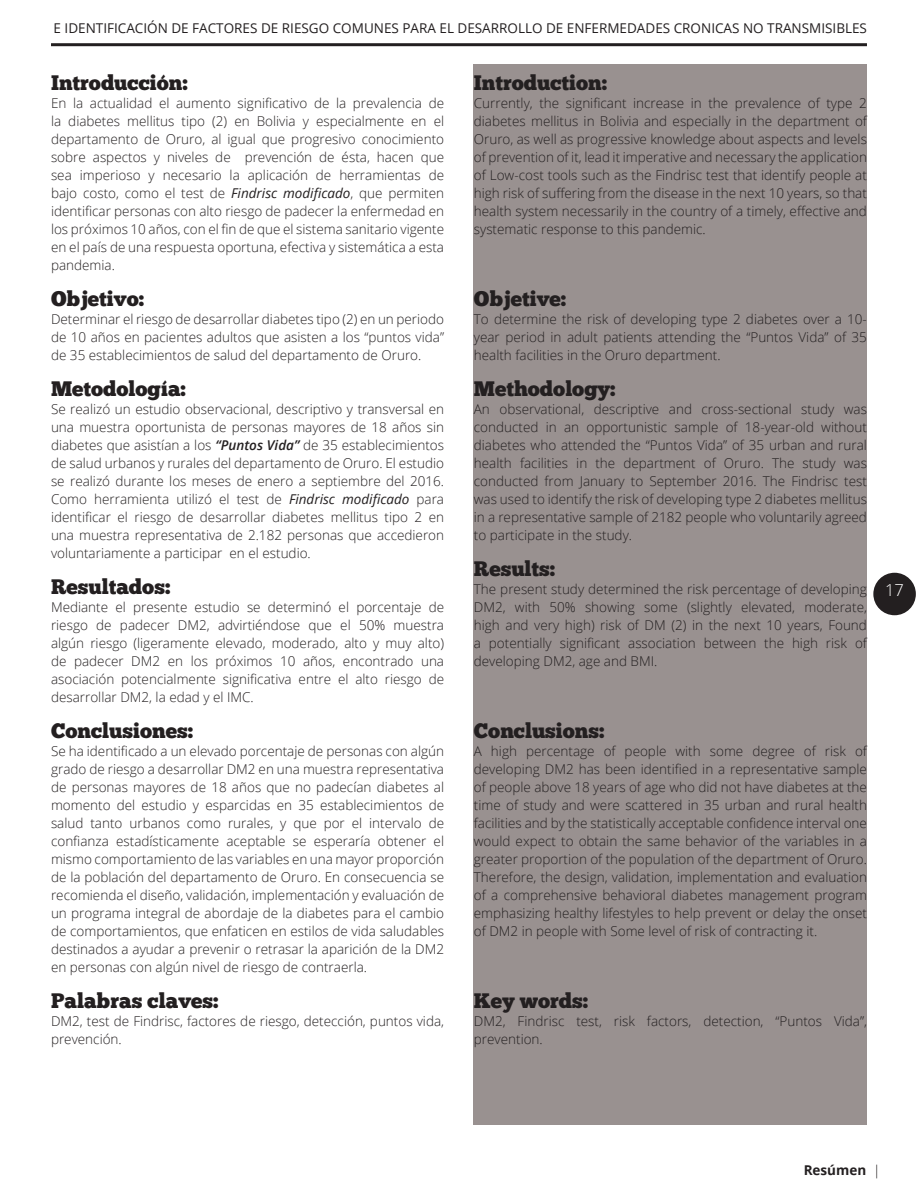
<style>
.page{position:relative;width:918px;height:1188px;background:#fff}
.page>*{position:absolute;margin:0;border:0;box-sizing:border-box;transform-origin:0 0}
.t1{font:21px "Chunk Five";color:#231f20}
.t2{font:300 16.5px "Open Sans";color:#fff}
.t3{font:300 13.5px/18px "Open Sans";color:#231f20;text-align:justify}
.t4{font:13.5px "Open Sans";color:#231f20}
.t5{font:700 13.5px "Open Sans";color:#231f20}
.s1{font-weight:400;font-style:italic}
.s2{font-weight:600;font-style:italic}
.s3{font-weight:300}
</style>
<div class="page">
<hr style="left:51px;top:43px;width:816px;height:3px;background:#231f20">
<div style="left:873px;top:573px;width:43px;height:42px;background:#231f20;border-radius:50%"></div>
<div style="left:474px;top:64px;width:393px;height:1060px;background:#999190"></div>
<p class="t4" style="left:54px;top:21px;width:815px">E IDENTIFICACIÓN DE FACTORES DE RIESGO COMUNES PARA EL DESARROLLO DE ENFERMEDADES CRONICAS NO TRANSMISIBLES</p>
<h1 class="t1" style="left:51px;top:70px;width:138px">Introducción:</h1>
<p class="t3" style="left:51px;top:94px;width:395px">En la actualidad el aumento signi昀椀cativo de la prevalencia de la diabetes mellitus tipo (2) en Bolivia y especialmente en el departamento de Oruro, al igual que progresivo conocimiento sobre aspectos y niveles de prevención de ésta, hacen que sea imperioso y necesario la aplicación de herramientas de bajo costo, como el test de <span class="s1">Findrisc modi昀椀cado</span>, que permiten identi昀椀car personas con alto riesgo de padecer la enfermedad en los próximos 10 años, con el 昀椀n de que el sistema sanitario vigente en el país de una respuesta oportuna, efectiva y sistemática a esta pandemia.</p>
<h1 class="t1" style="left:51px;top:286px;width:95px">Objetivo:</h1>
<p class="t3" style="left:51px;top:311px;width:395px">Determinar el riesgo de desarrollar diabetes tipo (2) en un periodo de 10 años en pacientes adultos que asisten a los “puntos vida” de 35 establecimientos de salud del departamento de Oruro.</p>
<h1 class="t1" style="left:51px;top:376px;width:136px">Metodología:</h1>
<p class="t3" style="left:51px;top:401px;width:395px">Se realizó un estudio observacional, descriptivo y transversal en una muestra oportunista de personas mayores de 18 años sin diabetes que asistían a los <span class="s2">“Puntos Vida”</span> de 35 establecimientos de salud urbanos y rurales del departamento de Oruro. El estudio se realizó durante los meses de enero a septiembre del 2016.<br>Como herramienta utilizó el test de <span class="s1">Findrisc modi昀椀cado</span> para identi昀椀car el riesgo de desarrollar diabetes mellitus tipo 2 en una muestra representativa de 2.182 personas que accedieron voluntariamente a participar en el estudio.</p>
<h1 class="t1" style="left:51px;top:574px;width:121px">Resultados:</h1>
<p class="t3" style="left:51px;top:599px;width:395px">Mediante el presente estudio se determinó el porcentaje de riesgo de padecer DM2, advirtiéndose que el 50% muestra algún riesgo (ligeramente elevado, moderado, alto y muy alto) de padecer DM2 en los próximos 10 años, encontrado una asociación potencialmente signi昀椀cativa entre el alto riesgo de desarrollar DM2, la edad y el IMC.</p>
<h1 class="t1" style="left:51px;top:718px;width:144px">Conclusiones:</h1>
<p class="t3" style="left:51px;top:742px;width:395px">Se ha identi昀椀cado a un elevado porcentaje de personas con algún grado de riesgo a desarrollar DM2 en una muestra representativa de personas mayores de 18 años que no padecían diabetes al momento del estudio y esparcidas en 35 establecimientos de salud tanto urbanos como rurales, y que por el intervalo de con昀椀anza estadísticamente aceptable se esperaría obtener el mismo comportamiento de las variables en una mayor proporción de la población del departamento de Oruro. En consecuencia se recomienda el diseño, validación, implementación y evaluación de un programa integral de abordaje de la diabetes para el cambio de comportamientos, que enfaticen en estilos de vida saludables destinados a ayudar a prevenir o retrasar la aparición de la DM2 en personas con algún nivel de riesgo de contraerla.</p>
<h1 class="t1" style="left:51px;top:988px;width:169px">Palabras claves:</h1>
<p class="t3" style="left:51px;top:1013px;width:395px">DM2, test de Findrisc, factores de riesgo, detección, puntos vida, prevención.</p>
<h1 class="t1" style="left:474px;top:70px;width:135px">Introduction:</h1>
<p class="t3" style="left:474px;top:94px;width:395px">Currently, the signi昀椀cant increase in the prevalence of type 2 diabetes mellitus in Bolivia and especially in the department of Oruro, as well as progressive knowledge about aspects and levels of prevention of it, lead it imperative and necessary the application of Low-cost tools such as the Findrisc test that identify people at high risk of su昀昀ering from the disease in the next 10 years, so that health system necessarily in the country of a timely, e昀昀ective and systematic response to this pandemic.</p>
<h1 class="t1" style="left:474px;top:286px;width:94px">Objetive:</h1>
<p class="t3" style="left:474px;top:311px;width:395px">To determine the risk of developing type 2 diabetes over a 10- year period in adult patients attending the “Puntos Vida” of 35 health facilities in the Oruro department.</p>
<h1 class="t1" style="left:474px;top:376px;width:143px">Methodology:</h1>
<p class="t3" style="left:474px;top:401px;width:395px">An observational, descriptive and cross-sectional study was conducted in an opportunistic sample of 18-year-old without diabetes who attended the “Puntos Vida” of 35 urban and rural health facilities in the department of Oruro. The study was conducted from January to September 2016. The Findrisc test was used to identify the risk of developing type 2 diabetes mellitus in a representative sample of 2182 people who voluntarily agreed to participate in the study.</p>
<h1 class="t1" style="left:474px;top:556px;width:83px">Results:</h1>
<p class="t3" style="left:474px;top:581px;width:395px">The present study determined the risk percentage of developing DM2, with 50% showing some (slightly elevated, moderate, high and very high) risk of DM (2) in the next 10 years, Found a potentially signi昀椀cant association between the high risk of developing DM2, age and BMI.</p>
<h1 class="t1" style="left:474px;top:718px;width:132px">Conclusions:</h1>
<p class="t3" style="left:474px;top:743px;width:395px">A high percentage of people with some degree of risk of developing DM2 has been identi昀椀ed in a representative sample of people above 18 years of age who did not have diabetes at the time of study and were scattered in 35 urban and rural health facilities and by the statistically acceptable con昀椀dence interval one would expect to obtain the same behavior of the variables in a greater proportion of the population of the department of Oruro.<br>Therefore, the design, validation, implementation and evaluation of a comprehensive behavioral diabetes management program emphasizing healthy lifestyles to help prevent or delay the onset of DM2 in people with Some level of risk of contracting it.</p>
<h1 class="t1" style="left:474px;top:988px;width:116px">Key words:</h1>
<p class="t3" style="left:474px;top:1013px;width:395px">DM2, Findrisc test, risk factors, detection, “Puntos Vida”, prevention.</p>
<p class="t2" style="left:885px;top:584px;width:20px">17</p>
<p class="t5" style="left:804px;top:1162px;width:78px">Resúmen <span class="s3">|</span></p>
</div>
